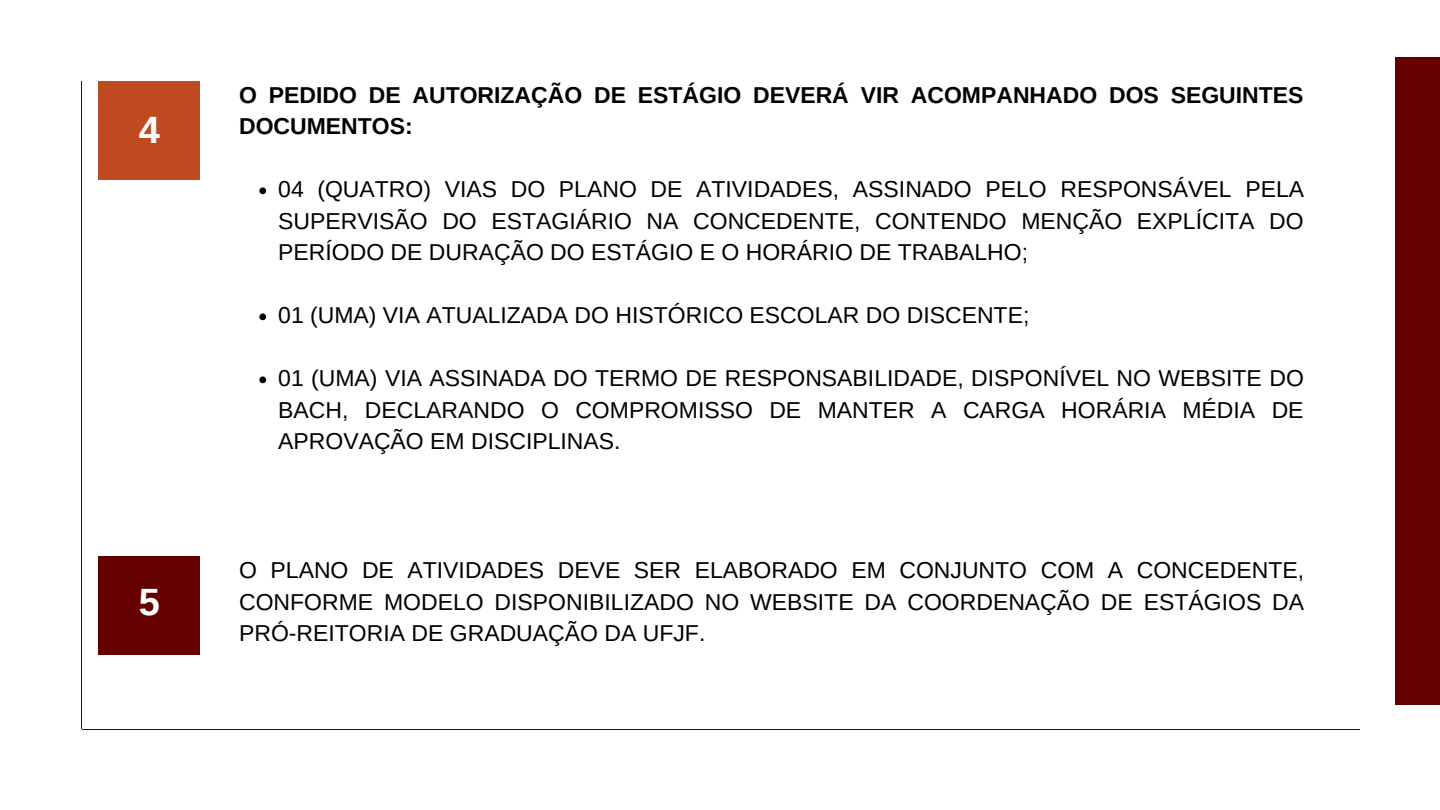
<style>
.page{position:relative;width:1440px;height:810px;background:#fff}
.page>*{position:absolute;margin:0;border:0;box-sizing:border-box;transform-origin:0 0}
.t1{font:700 38px "Arimo";color:#fff}
.t2{font:23px/31.5px "Arimo";color:#000;text-align:justify}
.t3{font:700 23px/31.5px "Arimo";color:#000}
</style>
<div class="page">
<hr style="left:81px;top:81px;width:1px;height:648px;background:#191919">
<hr style="left:82px;top:729px;width:1278px;height:1px;background:#191919">
<div style="left:1395px;top:57px;width:45px;height:648px;background:#640000"></div>
<div style="left:98px;top:81px;width:102px;height:98px;background:#bf4a1f"></div>
<svg style="left:259px;top:187px;width:7px;height:7px"></svg>
<svg style="left:259px;top:313px;width:7px;height:7px"></svg>
<svg style="left:259px;top:376px;width:7px;height:7px"></svg>
<div style="left:98px;top:557px;width:102px;height:98px;background:#640000"></div>
<h1 class="t1" style="left:139px;top:108px;width:23px">4</h1>
<h1 class="t1" style="left:139px;top:580px;width:23px">5</h1>
<p class="t3" style="left:239px;top:79px;width:1066px">O PEDIDO DE AUTORIZAÇÃO DE ESTÁGIO DEVERÁ VIR ACOMPANHADO DOS SEGUINTES<br>DOCUMENTOS:</p>
<p class="t2" style="left:278px;top:173px;width:1027px">04 (QUATRO) VIAS DO PLANO DE ATIVIDADES, ASSINADO PELO RESPONSÁVEL PELA SUPERVISÃO DO ESTAGIÁRIO NA CONCEDENTE, CONTENDO MENÇÃO EXPLÍCITA DO PERÍODO DE DURAÇÃO DO ESTÁGIO E O HORÁRIO DE TRABALHO;</p>
<p class="t2" style="left:278px;top:299px;width:753px">01 (UMA) VIA ATUALIZADA DO HISTÓRICO ESCOLAR DO DISCENTE;</p>
<p class="t2" style="left:278px;top:362px;width:1027px">01 (UMA) VIA ASSINADA DO TERMO DE RESPONSABILIDADE, DISPONÍVEL NO WEBSITE DO BACH, DECLARANDO O COMPROMISSO DE MANTER A CARGA HORÁRIA MÉDIA DE APROVAÇÃO EM DISCIPLINAS.</p>
<p class="t2" style="left:239px;top:555px;width:1067px">O PLANO DE ATIVIDADES DEVE SER ELABORADO EM CONJUNTO COM A CONCEDENTE, CONFORME MODELO DISPONIBILIZADO NO WEBSITE DA COORDENAÇÃO DE ESTÁGIOS DA PRÓ-REITORIA DE GRADUAÇÃO DA UFJF.</p>
</div>
